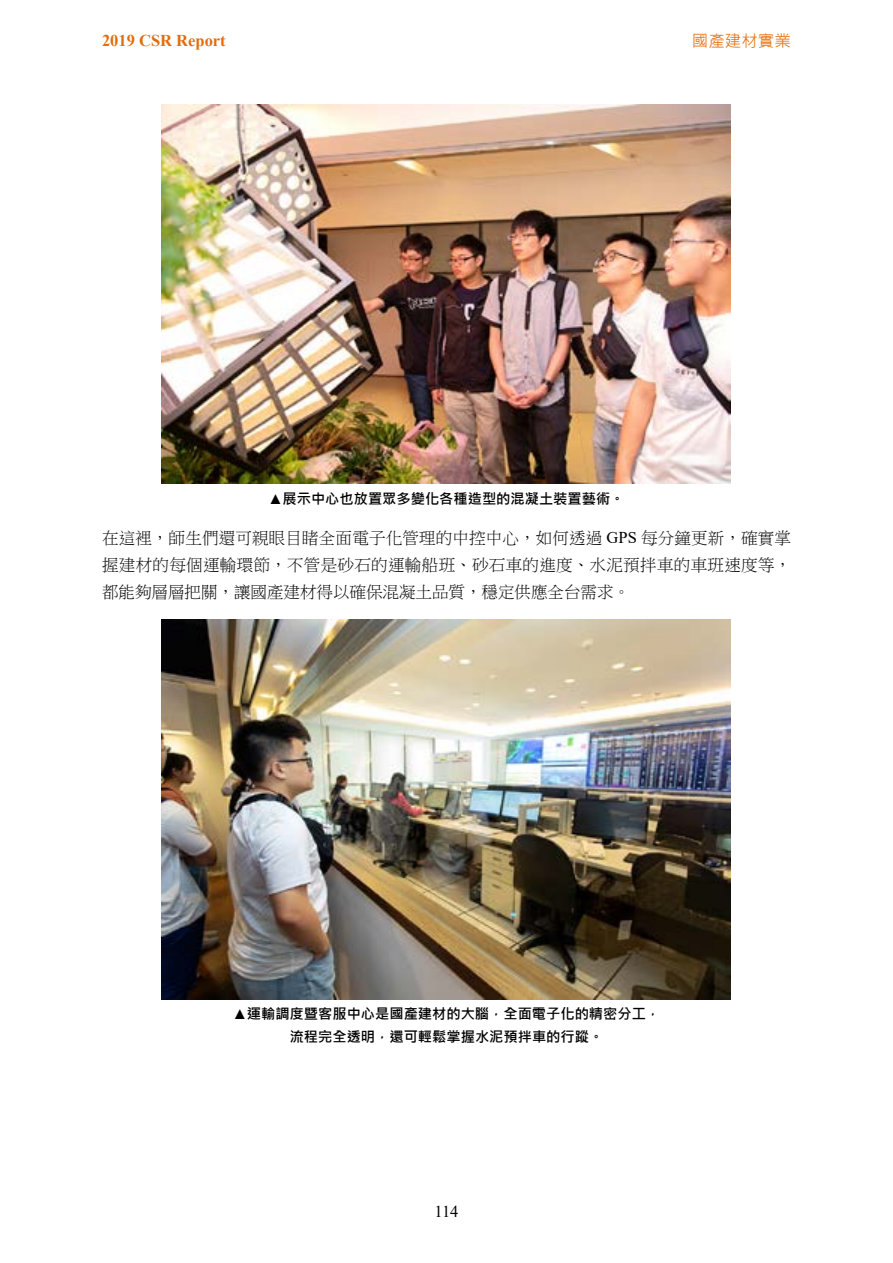
<style>
.page{position:relative;width:893px;height:1263px;background:#fff}
.page>*{position:absolute;margin:0;border:0;box-sizing:border-box;transform-origin:0 0}
.t1{font:16.5px/27px "P Ming Li U";color:#000;text-align:justify}
.t2{font:700 16.5px "Times New Roman";color:#e36c0a}
.t3{font:16.5px "Microsoft Jheng Hei";color:#e36c0a}
.t4{font:16.5px "Times New Roman";color:#000}
.t5{font:700 14.25px/22.5px "Microsoft Jheng Hei";color:#000;text-align:center}
.s1{font-family:"Times New Roman"}
</style>
<div class="page">
<img style="left:161px;top:104px;width:570px;height:380px">
<img style="left:161px;top:619px;width:570px;height:380px">
<p class="t2" style="left:102px;top:28px;width:125px">2019 CSR Report</p>
<p class="t3" style="left:692px;top:30px;width:101px">國產建材實業</p>
<p class="t5" style="left:268px;top:487px;width:358px">▲展示中心也放置眾多變化各種造型的混凝土裝置藝術。</p>
<p class="t1" style="left:102px;top:525px;width:690px">在這裡，師生們還可親眼目睹全面電子化管理的中控中心，如何透過 <span class="s1">GPS</span> 每分鐘更新，確實掌握建材的每個運輸環節，不管是砂石的運輸船班、砂石車的進度、水泥預拌車的車班速度等，都能夠層層把關，讓國產建材得以確保混凝土品質，穩定供應全台需求。</p>
<p class="t5" style="left:233px;top:1003px;width:429px">▲運輸調度暨客服中心是國產建材的大腦，全面電子化的精密分工，流程完全透明，還可輕鬆掌握水泥預拌車的行蹤。</p>
<p class="t4" style="left:434px;top:1200px;width:26px">114</p>
</div>
